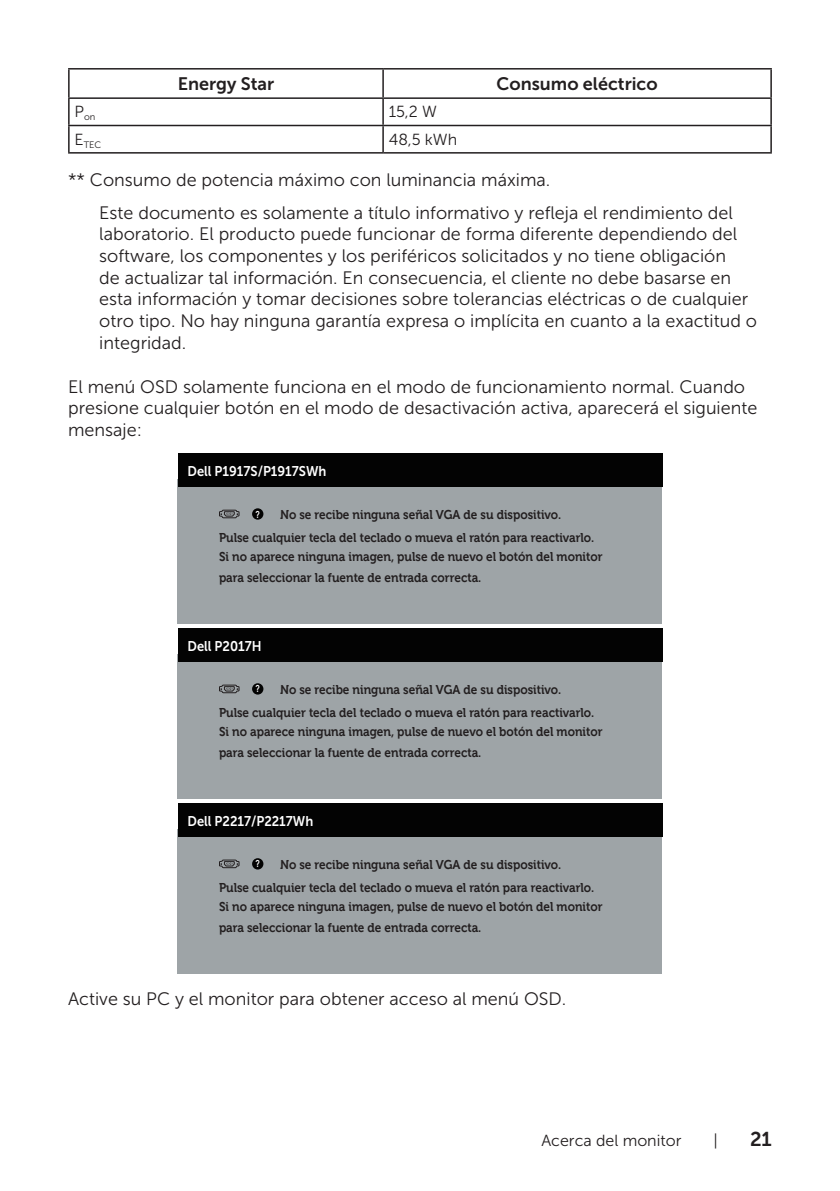
<style>
.page{position:relative;width:840px;height:1191px;background:#fff}
.page>*{position:absolute;margin:0;border:0;box-sizing:border-box;transform-origin:0 0}
.t1{font:20px "Museo Sans For Dell 700";color:#231f20}
.text{font:18px/21.6px "Museo Sans For Dell 300";color:#231f20}
.text-2{font:18px "Museo Sans For Dell 700";color:#231f20}
.text__table8{font:16px "Museo Sans For Dell 300";color:#231f20}
.t2{font:14px "Museo Sans For Dell 700";color:#fff;scale:.92 1}
.t3{font:700 12.8px/23.4px "Museo For Dell";color:#231f20;scale:.92 1}
.t4{font:700 9.8px "Arial";color:#fff;scale:.73 1}
.text__table8-2{font:9.4px "Museo Sans For Dell 300";color:#231f20}
</style>
<div class="page">
<hr style="left:68px;top:68px;width:315px;height:2px;background:#231f20">
<hr style="left:68px;top:70px;width:2px;height:27px;background:#231f20">
<hr style="left:383px;top:68px;width:388px;height:2px;background:#231f20">
<hr style="left:68px;top:97px;width:315px;height:2px;background:#231f20">
<hr style="left:68px;top:99px;width:2px;height:26px;background:#231f20">
<hr style="left:383px;top:97px;width:388px;height:2px;background:#231f20">
<hr style="left:68px;top:125px;width:315px;height:1px;background:#231f20">
<hr style="left:68px;top:126px;width:2px;height:26px;background:#231f20">
<hr style="left:383px;top:125px;width:388px;height:1px;background:#231f20">
<svg style="left:382px;top:70px;width:1px;height:82px"></svg>
<svg style="left:770px;top:70px;width:1px;height:82px"></svg>
<hr style="left:68px;top:152px;width:315px;height:2px;background:#231f20">
<hr style="left:383px;top:152px;width:388px;height:2px;background:#231f20">
<div style="left:177px;top:479px;width:485px;height:145px;background:#9ea4a7"></div>
<div style="left:178px;top:454px;width:484px;height:33px;background:#030303"></div>
<div style="left:252px;top:508px;width:11px;height:11px;background:#030303;border-radius:50%"></div>
<svg style="left:219px;top:509px;width:21px;height:10px"></svg>
<div style="left:177px;top:654px;width:485px;height:144px;background:#9ea4a7"></div>
<div style="left:178px;top:628px;width:484px;height:33px;background:#030303"></div>
<div style="left:252px;top:683px;width:11px;height:11px;background:#030303;border-radius:50%"></div>
<svg style="left:219px;top:684px;width:21px;height:10px"></svg>
<div style="left:177px;top:829px;width:485px;height:144px;background:#9ea4a7"></div>
<div style="left:178px;top:803px;width:484px;height:33px;background:#030303"></div>
<div style="left:252px;top:858px;width:11px;height:11px;background:#030303;border-radius:50%"></div>
<svg style="left:219px;top:859px;width:21px;height:10px"></svg>
<p class="text-2" style="left:177px;top:74px;width:98px">Energy Star</p>
<p class="text-2" style="left:496px;top:74px;width:162px">Consumo eléctrico</p>
<p class="text__table8-2" style="left:74px;top:112px;width:22px"><sup>P</sup>on</p>
<p class="text__table8" style="left:388px;top:103px;width:50px">15,2 W</p>
<p class="text__table8-2" style="left:74px;top:139px;width:28px"><sup>E</sup>TEC</p>
<p class="text__table8" style="left:388px;top:131px;width:70px">48,5 kWh</p>
<p class="text" style="left:68px;top:169px;width:483px">** Consumo de potencia máximo con luminancia máxima.</p>
<p class="text" style="left:99px;top:202px;width:659px">Este documento es solamente a título informativo y refleja el rendimiento del laboratorio. El producto puede funcionar de forma diferente dependiendo del software, los componentes y los periféricos solicitados y no tiene obligación<br>de actualizar tal información. En consecuencia, el cliente no debe basarse en esta información y tomar decisiones sobre tolerancias eléctricas o de cualquier otro tipo. No hay ninguna garantía expresa o implícita en cuanto a la exactitud o integridad.</p>
<p class="text" style="left:68px;top:376px;width:690px">El menú OSD solamente funciona en el modo de funcionamiento normal. Cuando presione cualquier botón en el modo de desactivación activa, aparecerá el siguiente mensaje:</p>
<p class="t2" style="left:187px;top:463px;width:152px">Dell P1917S/P1917SWh</p>
<p class="t4" style="left:255px;top:507px;width:7px">?</p>
<p class="t3" style="left:219px;top:503px;width:409px;text-indent:61px">No se recibe ninguna señal VGA de su dispositivo.<br>Pulse cualquier tecla del teclado o mueva el ratón para reactivarlo.</p>
<p class="t3" style="left:219px;top:566px;width:286px">para seleccionar la fuente de entrada correcta.</p>
<p class="t3" style="left:219px;top:545px;width:418px">Si no aparece ninguna imagen, pulse de nuevo el botón del monitor</p>
<p class="t2" style="left:187px;top:638px;width:82px">Dell P2017H</p>
<p class="t4" style="left:255px;top:682px;width:7px">?</p>
<p class="t3" style="left:219px;top:678px;width:409px;text-indent:61px">No se recibe ninguna señal VGA de su dispositivo.<br>Pulse cualquier tecla del teclado o mueva el ratón para reactivarlo.</p>
<p class="t3" style="left:219px;top:741px;width:286px">para seleccionar la fuente de entrada correcta.</p>
<p class="t3" style="left:219px;top:720px;width:418px">Si no aparece ninguna imagen, pulse de nuevo el botón del monitor</p>
<p class="t2" style="left:187px;top:813px;width:138px">Dell P2217/P2217Wh</p>
<p class="t4" style="left:255px;top:857px;width:7px">?</p>
<p class="t3" style="left:219px;top:853px;width:409px;text-indent:61px">No se recibe ninguna señal VGA de su dispositivo.<br>Pulse cualquier tecla del teclado o mueva el ratón para reactivarlo.</p>
<p class="t3" style="left:219px;top:916px;width:286px">para seleccionar la fuente de entrada correcta.</p>
<p class="t3" style="left:219px;top:895px;width:418px">Si no aparece ninguna imagen, pulse de nuevo el botón del monitor</p>
<p class="text" style="left:68px;top:988px;width:499px">Active su PC y el monitor para obtener acceso al menú OSD.</p>
<p class="text__table8" style="left:541px;top:1131px;width:141px">Acerca del monitor</p>
<p class="text__table8" style="left:713px;top:1131px;width:6px">|</p>
<p class="t1" style="left:749px;top:1127px;width:23px">21</p>
</div>
